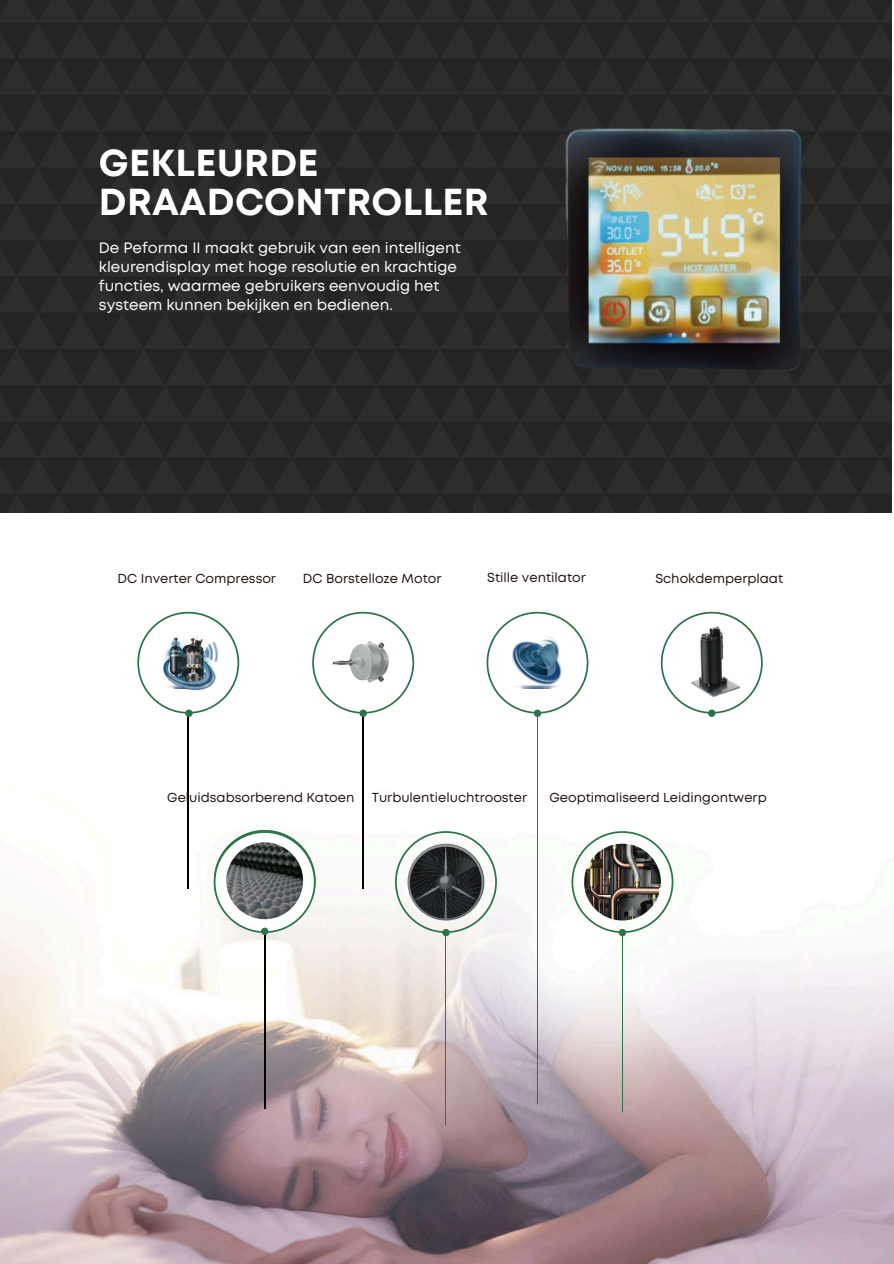
<style>
.page{position:relative;width:894px;height:1264px;background:#fff}
.page>*{position:absolute;margin:0;border:0;box-sizing:border-box;transform-origin:0 0}
.t1{font:700 37.5px/39.3px "Mont";letter-spacing:.01em;color:#fff}
.t2{font:15px/19.2px "Mont";color:#fff}
.t3{font:13.05px "Mont";color:#221714}
</style>
<div class="page">
<div style="left:472px;top:0;width:418px;height:512px;background:#272727"></div>
<div style="left:0;top:0;width:472px;height:512px;background:#272727"></div>
<img style="left:479px;top:5px;width:413px;height:388px">
<img style="left:0;top:745px;width:893px;height:517px">
<hr style="left:188px;top:709px;width:1px;height:179px;background:#000">
<svg style="left:137px;top:612px;width:102px;height:101px"></svg>
<img style="left:150px;top:636px;width:72px;height:63px">
<hr style="left:445px;top:935px;width:1px;height:189px;background:#2d744a">
<hr style="left:264px;top:929px;width:1px;height:179px;background:#000">
<svg style="left:212px;top:782px;width:285px;height:174px"></svg>
<hr style="left:622px;top:932px;width:1px;height:179px;background:#2d744a">
<svg style="left:571px;top:831px;width:102px;height:102px"></svg>
<img style="left:584px;top:843px;width:76px;height:77px;border-radius:50%">
<svg style="left:486px;top:612px;width:102px;height:101px"></svg>
<hr style="left:536px;top:716px;width:1px;height:387px;background:#2d744a">
<img style="left:506px;top:633px;width:64px;height:58px">
<hr style="left:363px;top:709px;width:1px;height:179px;background:#000">
<svg style="left:312px;top:612px;width:102px;height:101px"></svg>
<img style="left:332px;top:632px;width:62px;height:61px;border-radius:50%">
<img style="left:407px;top:843px;width:77px;height:77px;border-radius:50%">
<div style="left:185px;top:709px;width:7px;height:8px;background:#2d744a;border-radius:50%"></div>
<div style="left:261px;top:927px;width:7px;height:8px;background:#2d744a;border-radius:50%"></div>
<div style="left:359px;top:709px;width:8px;height:8px;background:#2d744a;border-radius:50%"></div>
<div style="left:442px;top:928px;width:7px;height:8px;background:#2d744a;border-radius:50%"></div>
<svg style="left:533px;top:709px;width:8px;height:8px"></svg>
<svg style="left:618px;top:928px;width:8px;height:8px"></svg>
<hr style="left:711px;top:709px;width:1px;height:179px;background:#fff">
<svg style="left:660px;top:612px;width:102px;height:101px"></svg>
<div style="left:707px;top:709px;width:8px;height:8px;background:#2d744a;border-radius:50%"></div>
<img style="left:677px;top:625px;width:75px;height:75px;border-radius:50%">
<p class="t1" style="left:99px;top:146px;width:391px">GEKLEURDE<br>DRAADCONTROLLER</p>
<p class="t2" style="left:99px;top:239px;width:363px">De Peforma II maakt gebruik van een intelligent kleurendisplay met hoge resolutie en krachtige functies, waarmee gebruikers eenvoudig het systeem kunnen bekijken en bedienen.</p>
<p class="t3" style="left:117px;top:573px;width:160px">DC Inverter Compressor</p>
<p class="t3" style="left:303px;top:573px;width:140px">DC Borstelloze Motor</p>
<p class="t3" style="left:487px;top:572px;width:100px">Stille ventilator</p>
<p class="t3" style="left:655px;top:573px;width:129px">Schokdemperplaat</p>
<p class="t3" style="left:167px;top:792px;width:189px">Geluidsabsorberend Katoen</p>
<p class="t3" style="left:371px;top:792px;width:157px">Turbulentieluchtrooster</p>
<p class="t3" style="left:549px;top:792px;width:219px">Geoptimaliseerd Leidingontwerp</p>
</div>
